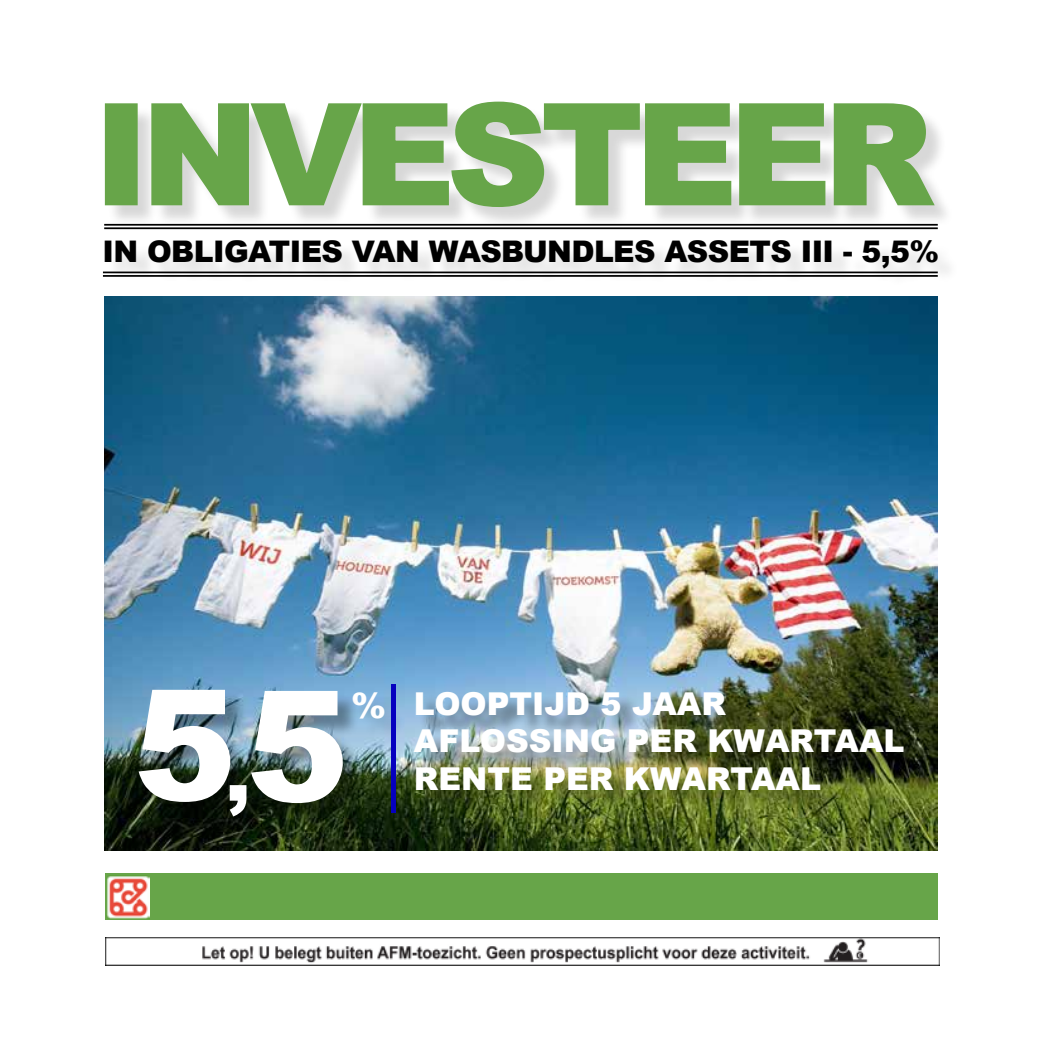
<style>
.page{position:relative;width:1042px;height:1042px;background:#fff}
.page>*{position:absolute;margin:0;border:0;box-sizing:border-box;transform-origin:0 0}
.t1{font:900 154px "Arial";color:#fff}
.t2{font:900 140px "Arial";letter-spacing:-.05em;color:#67a549}
.t3{font:900 78.75px "Arial";color:#fff}
.t4{font:900 31.5px/37.8px "Arial";color:#fff}
.t5{font:900 29.75px "Arial";letter-spacing:-.02em;color:#000}
.s1{font-size:35px}
.s2{font-size:154px}
</style>
<div class="page">
<img style="left:104px;top:296px;width:834px;height:555px">
<div style="left:107px;top:104px;width:848px;height:125px;background:#000;opacity:.16"></div>
<div style="left:105px;top:103px;width:33px;height:102px;border:2px solid #67a549"></div>
<svg style="left:150px;top:101px;width:582px;height:107px"></svg>
<svg style="left:738px;top:103px;width:88px;height:103px"></svg>
<svg style="left:833px;top:103px;width:103px;height:104px"></svg>
<hr style="left:104px;top:224px;width:834px;height:2px;background:#000">
<hr style="left:104px;top:227px;width:834px;height:2px;background:#000">
<hr style="left:103px;top:271px;width:835px;height:2px;background:#000">
<hr style="left:103px;top:275px;width:835px;height:2px;background:#000">
<div style="left:142px;top:692px;width:110px;height:131px;background:#000;opacity:.34"></div>
<div style="left:356px;top:695px;width:50px;height:44px;background:#000;opacity:.15"></div>
<div style="left:418px;top:694px;width:506px;height:117px;background:#000;opacity:.38"></div>
<div style="left:391px;top:684px;width:5px;height:129px;background:#0600bf"></div>
<div style="left:108px;top:242px;width:851px;height:46px;background:#000;opacity:.12"></div>
<div style="left:105px;top:873px;width:833px;height:46px;background:#67a549"></div>
<div style="left:233px;top:788px;width:35px;height:49px;background:#000;opacity:.34"></div>
<img style="left:107px;top:876px;width:43px;height:42px">
<div style="left:255px;top:693px;width:109px;height:131px;background:#000;opacity:.34"></div>
<img style="left:105px;top:938px;width:834px;height:27px">
<h2 class="t2" style="left:94px;top:53px;width:840px">INVESTEER</h2>
<p class="t5" style="left:103px;top:230px;width:838px">IN OBLIGATIES VAN WASBUNDLES ASSETS III - 5,5%</p>
<h1 class="t1" style="left:134px;top:633px;width:104px">5</h1>
<p class="t4" style="left:414px;top:683px;width:492px;text-indent:-63px"><span class="s1">%</span> LOOPTIJD 5 JAAR<br>AFLOSSING PER KWARTAAL<br>RENTE PER KWARTAAL</p>
<h3 class="t3" style="left:225px;top:715px;width:125px">,<span class="s2">5</span></h3>
</div>
